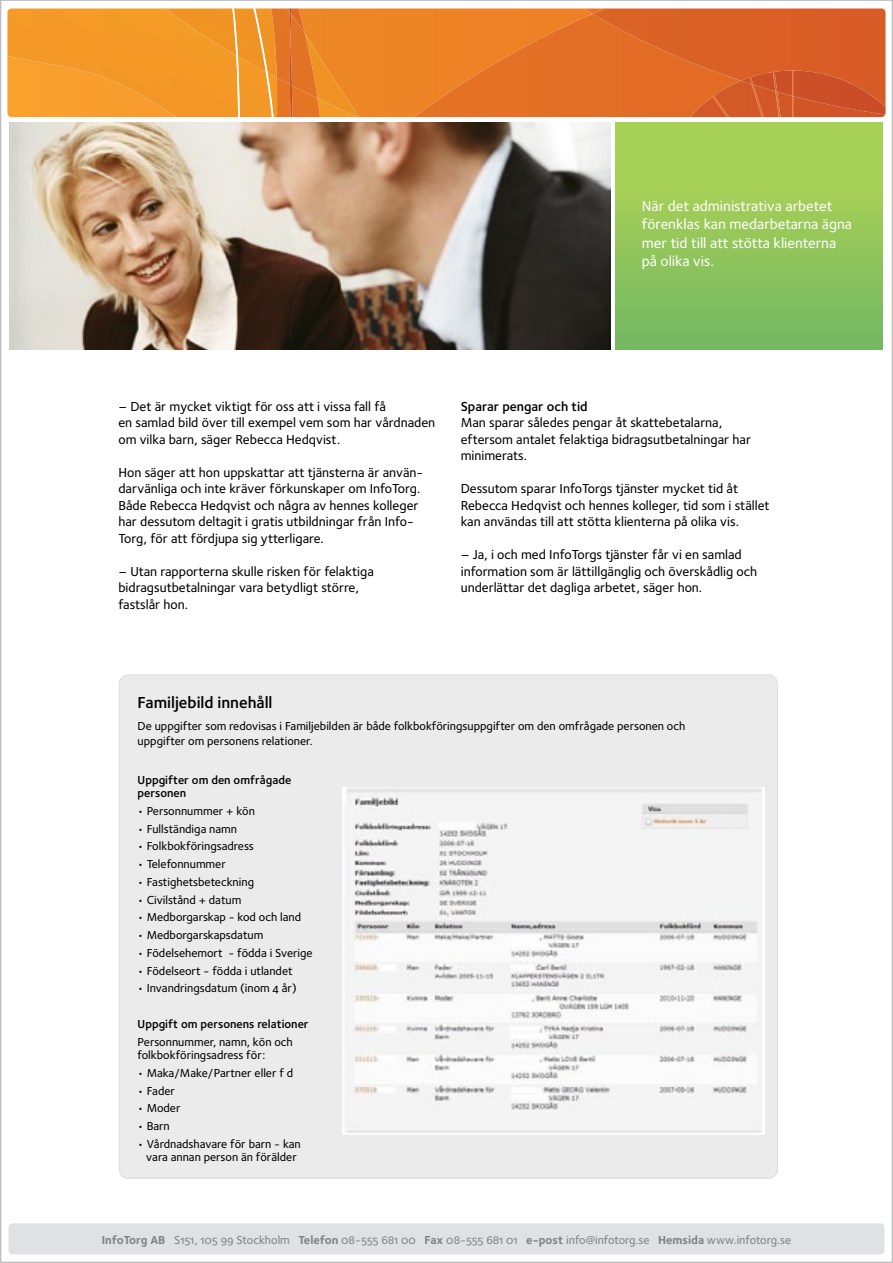
<style>
.page{position:relative;width:893px;height:1263px;background:#fff}
.page>*{position:absolute;margin:0;border:0;box-sizing:border-box;transform-origin:0 0}
.t1{font:16.5px "Foundry Sterling Demi OSF";color:#000}
.t2{font:500 15px/18px "Foundry Sterling";color:#fff}
.t3{font:13.5px/16.5px "Foundry Sterling Medium OSF";color:#000}
.t4{font:13.5px "Foundry Sterling Demi OSF";color:#000}
.t5{font:12px/13.5px "Foundry Sterling Medium OSF";color:#000}
.t6{font:12px "Foundry Sterling Medium OSF";color:#808285}
.t7{font:12px/13.5px "Foundry Sterling Demi OSF";color:#000}
.s1{font-family:"Foundry Sterling Bold OSF"}
</style>
<div class="page">
<img style="left:281px;top:84px;width:6px;height:33px">
<img style="left:281px;top:9px;width:6px;height:75px">
<div style="left:7px;top:9px;width:274px;height:108px;background:#f49927"></div>
<svg style="left:287px;top:9px;width:598px;height:108px;background:#e26f26"></svg>
<div style="left:9px;top:1223px;width:875px;height:31px;background:#e0e1e2;border-radius:4px"></div>
<div style="left:615px;top:122px;width:267px;height:228px;background:linear-gradient(to bottom,#b2d555,#76b961)"></div>
<div style="left:119px;top:675px;width:658px;height:503px;background:#ebebec;border-radius:9px"></div>
<img style="left:342px;top:787px;width:422px;height:348px">
<img style="left:10px;top:122px;width:600px;height:228px">
<p class="t2" style="left:642px;top:197px;width:212px">När det administrativa arbetet förenklas kan medarbetarna ägna mer tid till att stötta klienterna på olika vis.</p>
<p class="t3" style="left:118px;top:398px;width:318px">– Det är mycket viktigt för oss att i vissa fall få<br>en samlad bild över till exempel vem som har vårdnaden om vilka barn, säger Rebecca Hedqvist.</p>
<p class="t3" style="left:118px;top:464px;width:306px">Hon säger att hon uppskattar att tjänsterna är använ&shy;darvänliga och inte kräver förkunskaper om InfoTorg.<br>Både Rebecca Hedqvist och några av hennes kolleger har dessutom deltagit i gratis utbildningar från Info-Torg, för att fördjupa sig ytterligare.</p>
<p class="t3" style="left:118px;top:563px;width:257px">– Utan rapporterna skulle risken för felaktiga bidragsutbetalningar vara betydligt större, fastslår hon.</p>
<p class="t4" style="left:461px;top:398px;width:129px">Sparar pengar och tid</p>
<p class="t3" style="left:461px;top:414px;width:292px">Man sparar således pengar åt skattebetalarna, eftersom antalet felaktiga bidragsutbetalningar har minimerats.</p>
<p class="t3" style="left:461px;top:480px;width:310px">Dessutom sparar InfoTorgs tjänster mycket tid åt<br>Rebecca Hedqvist och hennes kolleger, tid som i stället kan användas till att stötta klienterna på olika vis.</p>
<p class="t3" style="left:461px;top:546px;width:298px">– Ja, i och med InfoTorgs tjänster får vi en samlad information som är lättillgänglig och överskådlig och underlättar det dagliga arbetet, säger hon.</p>
<p class="t1" style="left:138px;top:693px;width:136px">Familjebild innehåll</p>
<p class="t5" style="left:138px;top:718px;width:549px;line-height:15px">De uppgifter som redovisas i Familjebilden är både folkbokföringsuppgifter om den omfrågade personen och uppgifter om personens relationer.</p>
<p class="t7" style="left:138px;top:773px;width:155px">Uppgifter om den omfrågade personen</p>
<p class="t5" style="left:138px;top:804px;width:119px">• Personnummer + kön</p>
<p class="t5" style="left:138px;top:822px;width:101px">• Fullständiga namn</p>
<p class="t5" style="left:138px;top:839px;width:118px">• Folkbokföringsadress</p>
<p class="t5" style="left:138px;top:857px;width:90px">• Telefonnummer</p>
<p class="t5" style="left:138px;top:875px;width:118px">• Fastighetsbeteckning</p>
<p class="t5" style="left:138px;top:893px;width:105px">• Civilstånd + datum</p>
<p class="t5" style="left:138px;top:910px;width:165px">• Medborgarskap - kod och land</p>
<p class="t5" style="left:138px;top:928px;width:127px">• Medborgarskapsdatum</p>
<p class="t5" style="left:138px;top:946px;width:177px">• Födelsehemort - födda i Sverige</p>
<p class="t5" style="left:138px;top:964px;width:156px">• Födelseort - födda i utlandet</p>
<p class="t5" style="left:138px;top:981px;width:161px">• Invandringsdatum (inom 4 år)</p>
<p class="t7" style="left:138px;top:1017px;width:173px">Uppgift om personens relationer</p>
<p class="t5" style="left:138px;top:1035px;width:157px">Personnummer, namn, kön och folkbokföringsadress för:</p>
<p class="t5" style="left:138px;top:1066px;width:157px">• Maka/Make/Partner eller f d</p>
<p class="t5" style="left:138px;top:1084px;width:39px">• Fader</p>
<p class="t5" style="left:138px;top:1101px;width:44px">• Moder</p>
<p class="t5" style="left:138px;top:1119px;width:34px">• Barn</p>
<p class="t5" style="left:138px;top:1137px;width:165px;text-align:center">• Vårdnadshavare för barn - kan vara annan person än förälder</p>
<p class="t6" style="left:102px;top:1232px;width:691px"><span class="s1">InfoTorg AB</span> S151, 105 99 Stockholm <span class="s1">Telefon</span> 08-555 681 00 <span class="s1">Fax</span> 08-555 681 01 <span class="s1">e-post</span> info@infotorg.se <span class="s1">Hemsida</span> www.infotorg.se</p>
</div>
